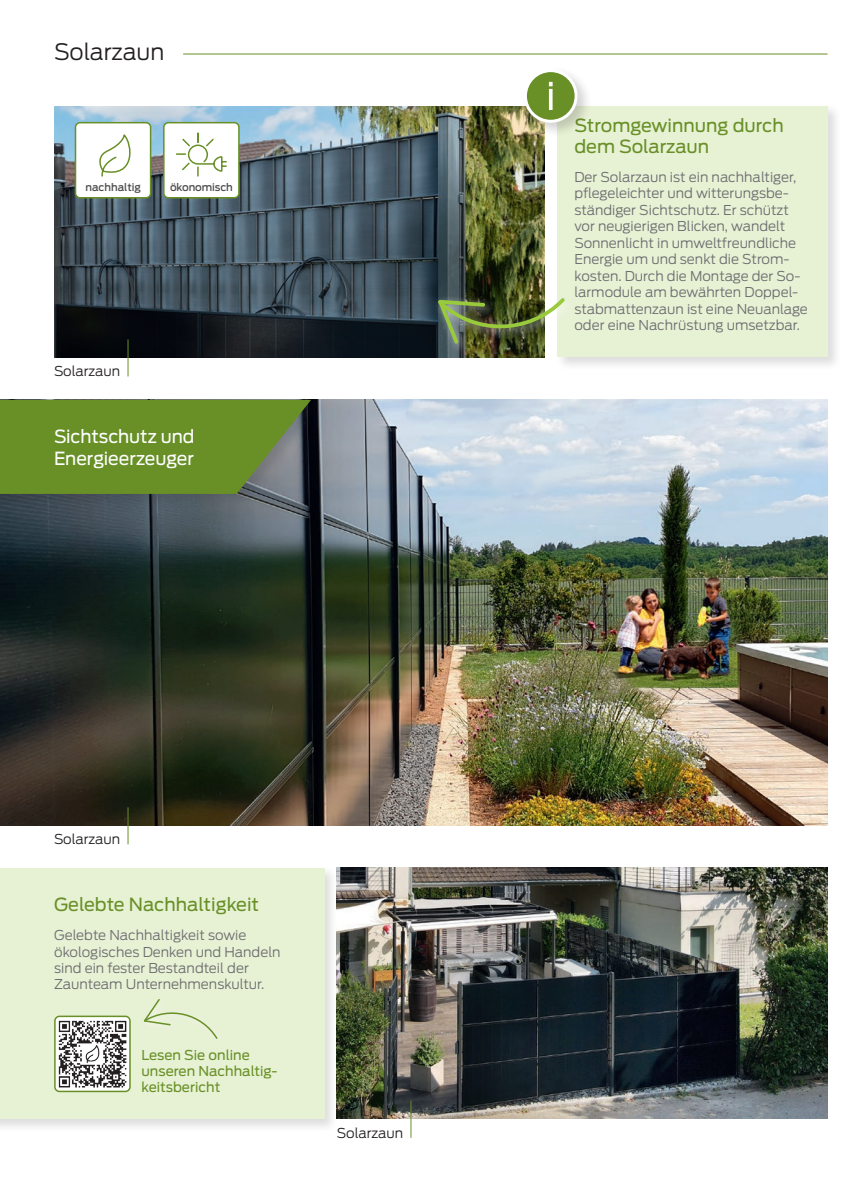
<style>
.page{position:relative;width:851px;height:1191px;background:#fff}
.page>*{position:absolute;margin:0;border:0;box-sizing:border-box;transform-origin:0 0}
.t1{font:300 22.5px "Antenna";letter-spacing:-.005em;color:#231f20}
.t2{font:18px/21.6px "Antenna";color:#689027}
.t3{font:18px/21.6px "Antenna";letter-spacing:-.005em;color:#fff}
.t4{font:300 13.5px/16.5px "Antenna";color:#6c6d70}
.t5{font:13.5px/16.2px "Antenna";color:#689027}
.t6{font:300 13.5px "Antenna";letter-spacing:-.005em;color:#231f20}
.t7{font:500 10.35px "Antenna";letter-spacing:-.01em;color:#4b4c4d}
</style>
<div class="page">
<img style="left:54px;top:106px;width:490px;height:251px">
<div style="left:555px;top:103px;width:287px;height:268px;background:#231f20;opacity:.15"></div>
<div style="left:557px;top:106px;width:270px;height:251px;background:#e7f1d4"></div>
<div style="left:164px;top:123px;width:75px;height:75px;background:#fff;border-radius:5px"></div>
<div style="left:163px;top:122px;width:76px;height:76px;border:2px solid #689027;border-radius:5px"></div>
<svg style="left:176px;top:132px;width:51px;height:45px"></svg>
<div style="left:75px;top:123px;width:75px;height:75px;background:#fff;border-radius:5px"></div>
<div style="left:75px;top:122px;width:76px;height:76px;border:2px solid #689027;border-radius:5px"></div>
<svg style="left:99px;top:134px;width:32px;height:43px"></svg>
<div style="left:433px;top:293px;width:143px;height:62px;background:#fff;opacity:.75"></div>
<img style="left:434px;top:295px;width:134px;height:52px">
<hr style="left:128px;top:339px;width:1px;height:37px;background:#689027">
<img style="left:338px;top:867px;width:489px;height:251px">
<hr style="left:410px;top:1100px;width:1px;height:37px;background:#689027">
<img style="left:0;top:400px;width:827px;height:425px">
<hr style="left:128px;top:807px;width:1px;height:37px;background:#689027">
<div style="left:0;top:397px;width:324px;height:112px;background:#231f20;opacity:.15"></div>
<svg style="left:0;top:400px;width:311px;height:94px;background:#678b2f"></svg>
<div style="left:521px;top:66px;width:71px;height:71px;background:#231f20;opacity:.2"></div>
<div style="left:525px;top:71px;width:51px;height:50px;background:#689027;border-radius:50%"></div>
<div style="left:524px;top:69px;width:53px;height:54px;border:3px solid #fff;border-radius:50%"></div>
<hr style="left:549px;top:89px;width:3px;height:21px;background:#fff">
<svg style="left:549px;top:82px;width:3px;height:4px"></svg>
<hr style="left:183px;top:54px;width:644px;height:1px;background:#689027">
<div style="left:0;top:865px;width:338px;height:267px;background:#231f20;opacity:.15"></div>
<div style="left:0;top:867px;width:324px;height:251px;background:#e7f1d4"></div>
<svg style="left:143px;top:999px;width:75px;height:40px"></svg>
<div style="left:55px;top:1016px;width:75px;height:75px;background:#fff;border-radius:5px"></div>
<div style="left:54px;top:1015px;width:77px;height:77px;border:2px solid #689027;border-radius:5px"></div>
<img style="left:58px;top:1020px;width:69px;height:68px">
<h1 class="t1" style="left:54px;top:38px;width:112px">Solarzaun</h1>
<p class="t7" style="left:85px;top:181px;width:57px">nachhaltig</p>
<p class="t7" style="left:170px;top:181px;width:64px">ökonomisch</p>
<p class="t6" style="left:54px;top:363px;width:68px">Solarzaun</p>
<h2 class="t3" style="left:54px;top:426px;width:142px">Sichtschutz und<br>Energieerzeuger</h2>
<p class="t6" style="left:54px;top:831px;width:68px">Solarzaun</p>
<h2 class="t2" style="left:54px;top:893px;width:206px">Gelebte Nachhaltigkeit</h2>
<p class="t4" style="left:54px;top:927px;width:228px">Gelebte Nachhaltigkeit sowie ökologisches Denken und Handeln sind ein fester Bestandteil der<br>Zaunteam Unternehmenskultur.</p>
<p class="t5" style="left:141px;top:1046px;width:138px">Lesen Sie online unseren Nachhaltig&shy;keitsbericht</p>
<p class="t6" style="left:337px;top:1124px;width:68px">Solarzaun</p>
<h2 class="t2" style="left:574px;top:114px;width:211px">Stromgewinnung durch dem Solarzaun</h2>
<p class="t4" style="left:574px;top:169px;width:235px">Der Solarzaun ist ein nachhaltiger, pflegeleichter und witterungsbe&shy;ständiger Sichtschutz. Er schützt vor neugierigen Blicken, wandelt Sonnenlicht in umweltfreundliche Energie um und senkt die Strom&shy;kosten. Durch die Montage der So&shy;larmodule am bewährten Doppel&shy;stabmattenzaun ist eine Neuanlage oder eine Nachrüstung umsetzbar.</p>
</div>
